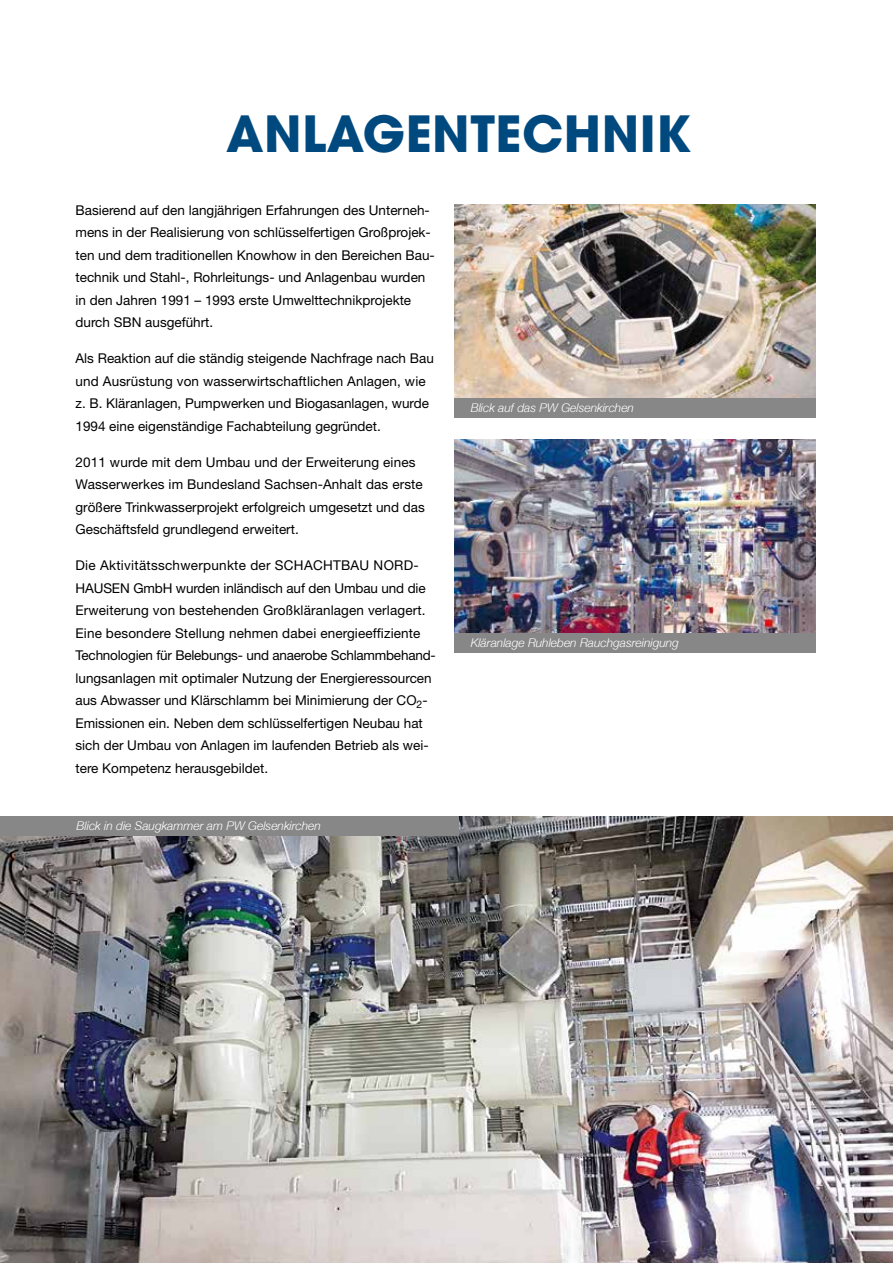
<style>
.page{position:relative;width:893px;height:1263px;background:#fff}
.page>*{position:absolute;margin:0;border:0;box-sizing:border-box;transform-origin:0 0}
.t1{font:700 49.5px "Avant Garde";letter-spacing:.01em;color:#00497f}
.t2{font:13.5px/22.5px "Helvetica Neue LT";color:#000}
.t3{font:italic 300 12px "Helvetica Neue LT";color:#fff}
</style>
<div class="page">
<img style="left:0;top:816px;width:893px;height:447px">
<div style="left:0;top:816px;width:459px;height:20px;background:#878787"></div>
<img style="left:454px;top:205px;width:361px;height:194px">
<img style="left:454px;top:440px;width:361px;height:193px">
<div style="left:454px;top:633px;width:361px;height:19px;background:#878787"></div>
<div style="left:454px;top:399px;width:361px;height:19px;background:#878787"></div>
<h1 class="t1" style="left:226px;top:102px;width:467px">ANLAGENTECHNIK</h1>
<p class="t2" style="left:76px;top:198px;width:361px">Basierend auf den langjährigen Erfahrungen des Unterneh&shy;mens in der Realisierung von schlüsselfertigen Großprojek&shy;ten und dem traditionellen Knowhow in den Bereichen Bau&shy;technik und Stahl-, Rohrleitungs- und Anlagenbau wurden in den Jahren 1991 – 1993 erste Umwelttechnikprojekte durch SBN ausgeführt.</p>
<p class="t2" style="left:76px;top:347px;width:360px">Als Reaktion auf die ständig steigende Nachfrage nach Bau und Ausrüstung von wasserwirtschaftlichen Anlagen, wie z. B. Kläranlagen, Pumpwerken und Biogasanlagen, wurde 1994 eine eigenständige Fachabteilung gegründet.</p>
<p class="t2" style="left:76px;top:451px;width:351px">2011 wurde mit dem Umbau und der Erweiterung eines Wasserwerkes im Bundesland Sachsen-Anhalt das erste größere Trinkwasserprojekt erfolgreich umgesetzt und das Geschäftsfeld grundlegend erweitert.</p>
<p class="t2" style="left:76px;top:554px;width:362px">Die Aktivitätsschwerpunkte der SCHACHTBAU NORD-HAUSEN GmbH wurden inländisch auf den Umbau und die Erweiterung von bestehenden Großkläranlagen verlagert.<br>Eine besondere Stellung nehmen dabei energieeffiziente Technologien für Belebungs- und anaerobe Schlammbehand&shy;lungsanlagen mit optimaler Nutzung der Energieressourcen aus Abwasser und Klärschlamm bei Minimierung der CO<sub>2</sub>- Emissionen ein. Neben dem schlüsselfertigen Neubau hat sich der Umbau von Anlagen im laufenden Betrieb als wei&shy;tere Kompetenz herausgebildet.</p>
<p class="t3" style="left:77px;top:818px;width:246px">Blick in die Saugkammer am PW Gelsenkirchen</p>
<p class="t3" style="left:471px;top:401px;width:165px">Blick auf das PW Gelsenkirchen</p>
<p class="t3" style="left:471px;top:636px;width:210px">Kläranlage Ruhleben Rauchgasreinigung</p>
</div>
